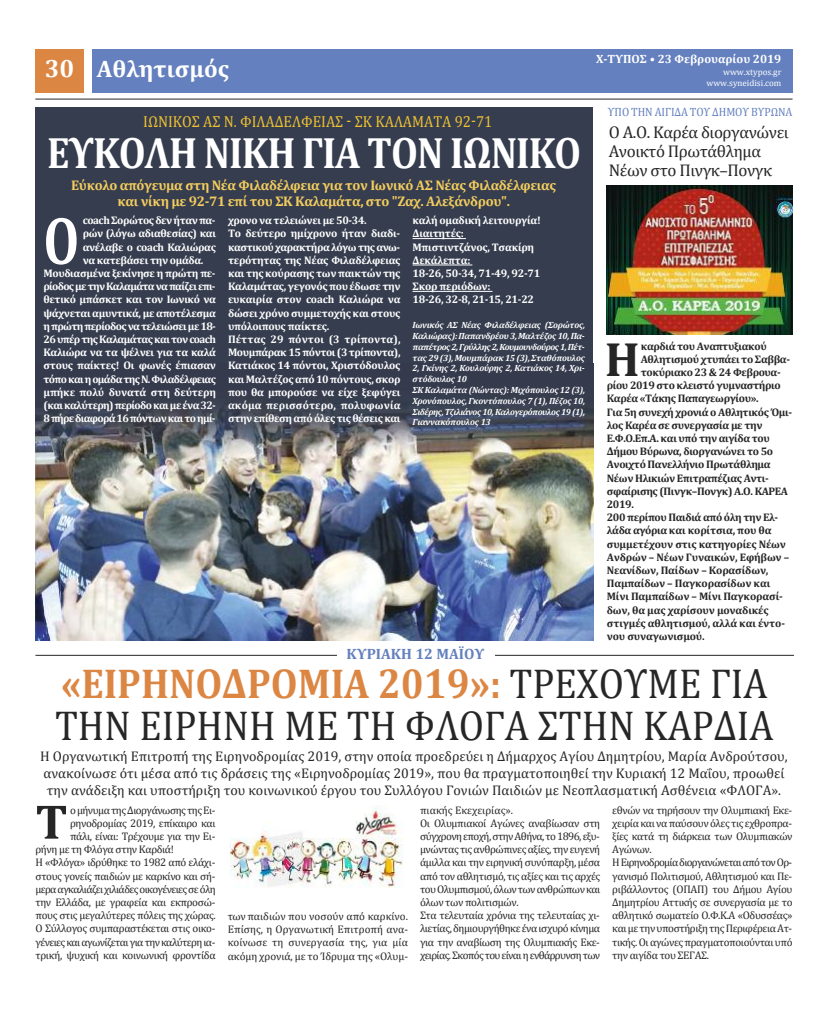
<style>
.page{position:relative;width:828px;height:1012px;background:#fff}
.page>*{position:absolute;margin:0;border:0;box-sizing:border-box;transform-origin:0 0}
.t1{font:700 68.6px "Cambria";color:#fff;scale:.75 1}
.t2{font:700 49.1px "Cambria";color:#272627}
.t3{font:700 48.4px "Cambria";color:#272627}
.t4{font:700 44.2px "Cambria";letter-spacing:-.025em;color:#fff;scale:.88 1}
.t5{font:42px/42px "Cambria";color:#272627;scale:.92 1}
.t6{font:700 24px "Cambria";color:#fff}
.t7{font:17px/19px "Cambria";letter-spacing:-.025em;color:#272627}
.t8{font:16px "Cambria";color:#efc133;scale:.92 1}
.t9{font:700 15px "Cambria";color:#6480be}
.t10{font:14px/16.8px "Cambria";color:#272627}
.t11{font:700 14px/16.8px "Cambria";letter-spacing:-.025em;color:#f3cd5e;text-align:center}
.t12{font:12px "Cambria";letter-spacing:-.01em;color:#6480be;scale:.92 1}
.t13{font:700 12px "Cambria";color:#fff}
.t14{font:11px/13.2px "Cambria";letter-spacing:-.035em;color:#272627}
.t15{font:700 11px/13.2px "Cambria";letter-spacing:-.03em;color:#fff}
.t16{font:700 11px "Cambria";letter-spacing:-.035em;color:#272627}
.t17{font:700 11px "Cambria";letter-spacing:-.015em;color:#272627}
.t18{font:700 11px "Cambria";letter-spacing:-.06em;color:#fff}
.t19{font:700 11px "Cambria";letter-spacing:-.055em;color:#fff}
.t20{font:11px "Cambria";letter-spacing:-.06em;color:#272627}
.t21{font:11px "Cambria";letter-spacing:-.055em;color:#272627}
.t22{font:700 11px "Cambria";letter-spacing:-.065em;color:#fff}
.t23{font:italic 700 9px/10.8px "Cambria";letter-spacing:-.025em;color:#fff}
.t24{font:9px/10.8px "Cambria";color:#fff;text-align:right}
.s1{font-size:25px}
.s2{font-weight:700;color:#dc8644}
</style>
<div class="page">
<div style="left:92px;top:50px;width:700px;height:43px;background:#6480be"></div>
<div style="left:35px;top:50px;width:49px;height:43px;background:#dc8644"></div>
<hr style="left:35px;top:99px;width:757px;height:1px;background:#272627">
<div style="left:35px;top:107px;width:558px;height:534px;background:#363d4e"></div>
<img style="left:35px;top:405px;width:558px;height:236px">
<hr style="left:412px;top:238px;width:54px;height:1px;background:#fff">
<hr style="left:412px;top:265px;width:60px;height:1px;background:#fff">
<hr style="left:412px;top:291px;width:80px;height:1px;background:#fff">
<img style="left:607px;top:185px;width:185px;height:150px">
<hr style="left:35px;top:655px;width:759px;height:1px;background:#272627">
<div style="left:337px;top:648px;width:157px;height:18px;background:#fff"></div>
<img style="left:230px;top:806px;width:173px;height:82px">
<h3 class="t6" style="left:45px;top:54px;width:186px"><span class="s1">30</span> Αθλητισμός</h3>
<p class="t13" style="left:596px;top:52px;width:187px">Χ-ΤΥΠΟΣ • 23 Φεβρουαρίου 2019</p>
<p class="t24" style="left:706px;top:67px;width:77px">www.xtypos.gr www.syneidisi.com</p>
<h3 class="t8" style="left:143px;top:112px;width:381px">ΙΩΝΙΚΟΣ ΑΣ Ν. ΦΙΛΑΔΕΛΦΕΙΑΣ - ΣΚ ΚΑΛΑΜΑΤΑ 92-71</h3>
<h3 class="t4" style="left:47px;top:126px;width:608px">ΕΥΚΟΛΗ ΝΙΚΗ ΓΙΑ ΤΟΝ ΙΩΝΙΚΟ</h3>
<p class="t11" style="left:71px;top:176px;width:486px">Εύκολο απόγευμα στη Νέα Φιλαδέλφεια για τον Ιωνικό ΑΣ Νέας Φιλαδέλφειας και νίκη με 92-71 επί του ΣΚ Καλαμάτα, στο "Ζαχ. Αλεξάνδρου".</p>
<p class="t15" style="left:83px;top:214px;width:134px">coachΣορώτοςδενήτανπα-</p>
<p class="t15" style="left:83px;top:227px;width:135px">ρών (λόγω αδιαθεσίας) και</p>
<p class="t15" style="left:83px;top:240px;width:135px">ανέλαβε ο coach Καλιώρας</p>
<p class="t15" style="left:83px;top:253px;width:122px">να κατεβάσει την ομάδα.</p>
<p class="t15" style="left:43px;top:266px;width:174px">Μουδιασμένα ξεκίνησε η πρώτη πε-</p>
<p class="t18" style="left:43px;top:280px;width:174px">ρίοδοςμετηνΚαλαμάταναπαίζειεπι-</p>
<p class="t15" style="left:43px;top:293px;width:174px">θετικό μπάσκετ και τον Ιωνικό να</p>
<p class="t15" style="left:43px;top:306px;width:174px">ψάχνεται αμυντικά, με αποτέλεσμα</p>
<p class="t19" style="left:43px;top:319px;width:174px">ηπρώτηπερίοδοςνατελειώσειμε18-</p>
<p class="t19" style="left:43px;top:333px;width:174px">26υπέρτηςΚαλαμάταςκαιτονcoach</p>
<p class="t15" style="left:43px;top:346px;width:174px">Καλιώρα να τα ψέλνει για τα καλά</p>
<p class="t15" style="left:43px;top:359px;width:174px">στους παίκτες! Οι φωνές έπιασαν</p>
<p class="t18" style="left:43px;top:372px;width:174px">τόποκαιηομάδατηςΝ.Φιλαδέλφειας</p>
<p class="t15" style="left:43px;top:385px;width:174px">μπήκε πολύ δυνατά στη δεύτερη</p>
<p class="t18" style="left:43px;top:399px;width:174px">(καικαλύτερη)περίοδοκαιμεένα32-</p>
<p class="t22" style="left:43px;top:412px;width:174px">8πήρεδιαφορά16πόντωνκαιτοημί-</p>
<p class="t15" style="left:228px;top:214px;width:174px">χρονο να τελειώνει με 50-34.<br>Το δεύτερο ημίχρονο ήταν διαδι&shy;καστικού χαρακτήρα λόγω της ανω&shy;τερότητας της Νέας Φιλαδέλφειας και της κούρασης των παικτών της<br>Καλαμάτας, γεγονός που έδωσε την ευκαιρία στον coach Καλιώρα να δώσει χρόνο συμμετοχής και στους υπόλοιπους παίκτες.<br>Πέττας 29 πόντοι (3 τρίποντα),<br>Μουμπάρακ 15 πόντοι (3 τρίποντα),<br>Κατιάκος 14 πόντοι, Χριστόδουλος και Μαλτέζος από 10 πόντους, σκορ που θα μπορούσε να είχε ξεφύγει ακόμα περισσότερο, πολυφωνία στην επίθεση από όλες τις θέσεις και</p>
<p class="t15" style="left:412px;top:214px;width:130px">καλή ομαδική λειτουργία!<br>Διαιτητές:<br>Μπιστιντζάνος, Τσακίρη<br>Δεκάλεπτα:<br>18-26, 50-34, 71-49, 92-71<br>Σκορ περιόδων:<br>18-26, 32-8, 21-15, 21-22</p>
<h1 class="t1" style="left:43px;top:199px;width:49px">O</h1>
<p class="t23" style="left:412px;top:320px;width:174px">Ιωνικός ΑΣ Νέας Φιλαδέλφειας (Σορώτος, Καλιώρας): Παπανδρέου 3, Μαλτέζος 10, Πα&shy;παπέτρος 2, Γρύλλης 2, Κουμουνδούρος 1, Πέτ&shy;τας 29 (3), Μουμπάρακ 15 (3), Σταθόπουλος 2, Γκίνης 2, Κουλούρης 2, Κατιάκος 14, Χρι&shy;στόδουλος 10<br>ΣΚ Καλαμάτα (Νώντας): Μιχόπουλος 12 (3), Χρονόπουλος, Γκοντόπουλος 7 (1), Πέζος 10, Σιδέρης, Τζιλιάνος 10, Καλογερόπουλος 19 (1), Γιαννακόπουλος 13</p>
<h3 class="t9" style="left:346px;top:645px;width:139px">ΚΥΡΙΑΚΗ 12 ΜΑΪΟΥ</h3>
<p class="t12" style="left:608px;top:105px;width:202px">ΥΠΟ ΤΗΝ ΑΙΓΙΔΑ ΤΟΥ ΔΗΜΟΥ ΒΥΡΩΝΑ</p>
<h3 class="t7" style="left:609px;top:122px;width:181px">Ο Α.Ο. Καρέα διοργανώνει<br>Ανοικτό Πρωτάθλημα<br>Νέων στο Πινγκ–Πονγκ</h3>
<p class="t16" style="left:641px;top:339px;width:127px">καρδιά του Αναπτυξιακού</p>
<p class="t16" style="left:641px;top:352px;width:151px">Αθλητισμού χτυπάει το Σαββα-</p>
<p class="t16" style="left:641px;top:366px;width:141px">τοκύριακο 23 &amp; 24 Φεβρουα-</p>
<p class="t16" style="left:607px;top:379px;width:175px">ρίου 2019 στο κλειστό γυμναστήριο</p>
<p class="t16" style="left:607px;top:392px;width:153px">Καρέα «Τάκης Παπαγεωργίου».</p>
<p class="t16" style="left:607px;top:405px;width:187px">Για 5η συνεχή χρονιά ο Αθλητικός Όμι-</p>
<p class="t16" style="left:607px;top:418px;width:157px">λος Καρέα σε συνεργασία με την</p>
<p class="t16" style="left:607px;top:432px;width:164px">Ε.Φ.Ο.Επ.Α. και υπό την αιγίδα του</p>
<p class="t16" style="left:607px;top:445px;width:168px">Δήμου Βύρωνα, διοργανώνει το 5ο</p>
<p class="t16" style="left:607px;top:458px;width:165px">Ανοιχτό Πανελλήνιο Πρωτάθλημα</p>
<p class="t16" style="left:607px;top:471px;width:163px">Νέων Ηλικιών Επιτραπέζιας Αντι-</p>
<p class="t16" style="left:607px;top:484px;width:183px">σφαίρισης (Πινγκ–Πονγκ) Α.Ο. ΚΑΡΕΑ</p>
<p class="t16" style="left:607px;top:498px;width:29px">2019.</p>
<p class="t16" style="left:607px;top:511px;width:173px">200 περίπου Παιδιά από όλη την Ελ-</p>
<p class="t17" style="left:607px;top:524px;width:166px">λάδα αγόρια και κορίτσια, που θα</p>
<p class="t17" style="left:607px;top:537px;width:181px">συμμετέχουν στις κατηγορίες Νέων</p>
<p class="t17" style="left:607px;top:550px;width:184px">Ανδρών – Νέων Γυναικών, Εφήβων –</p>
<p class="t17" style="left:607px;top:564px;width:163px">Νεανίδων, Παίδων – Κορασίδων,</p>
<p class="t17" style="left:607px;top:577px;width:165px">Παµπαίδων – Παγκορασίδων και</p>
<p class="t17" style="left:607px;top:590px;width:177px">Μίνι Παµπαίδων – Μίνι Παγκορασί-</p>
<p class="t17" style="left:607px;top:603px;width:163px">δων, θα μας χαρίσουν μοναδικές</p>
<p class="t17" style="left:607px;top:616px;width:180px">στιγμές αθλητισμού, αλλά και έντο-</p>
<p class="t17" style="left:607px;top:630px;width:99px">νου συναγωνισμού.</p>
<h3 class="t3" style="left:605px;top:330px;width:37px">Η</h3>
<h3 class="t5" style="left:55px;top:662px;width:782px"><span class="s2">«ΕΙΡΗΝΟΔΡΟΜΙΑ 2019»:</span> ΤΡΕΧΟΥΜΕ ΓΙΑ<br>ΤΗΝ ΕΙΡΗΝΗ ΜΕ ΤΗ ΦΛΟΓΑ ΣΤΗΝ ΚΑΡΔΙΑ</h3>
<p class="t10" style="left:40px;top:748px;width:749px">Η Οργανωτική Επιτροπή της Ειρηνοδρομίας 2019, στην οποία προεδρεύει η Δήμαρχος Αγίου Δημητρίου, Μαρία Ανδρούτσου, ανακοίνωσε ότι μέσα από τις δράσεις της «Ειρηνοδρομίας 2019», που θα πραγματοποιηθεί την Κυριακή 12 Μαΐου, προωθεί την ανάδειξη και υποστήριξη του κοινωνικού έργου του Συλλόγου Γονιών Παιδιών με Νεοπλασματική Ασθένεια «ΦΛΟΓΑ».</p>
<p class="t14" style="left:70px;top:803px;width:147px">ομήνυματηςΔιοργάνωσηςτηςΕι-</p>
<p class="t14" style="left:70px;top:816px;width:147px">ρηνοδρομίας 2019, επίκαιρο και</p>
<p class="t14" style="left:70px;top:829px;width:147px">πάλι, είναι: Τρέχουμε για την Ει-</p>
<p class="t14" style="left:35px;top:843px;width:140px">ρήνη με τη Φλόγα στην Καρδιά!</p>
<p class="t14" style="left:35px;top:856px;width:181px">Η «Φλόγα» ιδρύθηκε το 1982 από ελάχι-</p>
<p class="t14" style="left:35px;top:869px;width:181px">στους γονείς παιδιών με καρκίνο και σή-</p>
<p class="t20" style="left:35px;top:882px;width:182px">μερααγκαλιάζειχιλιάδεςοικογένειεςσεόλη</p>
<p class="t14" style="left:35px;top:895px;width:181px">την Ελλάδα, με γραφεία και εκπροσώ-</p>
<p class="t14" style="left:35px;top:909px;width:182px">πους στις μεγαλύτερες πόλεις της χώρας.</p>
<p class="t14" style="left:35px;top:922px;width:181px">Ο Σύλλογος συμπαραστέκεται στις οικο-</p>
<p class="t21" style="left:35px;top:935px;width:181px">γένειεςκαιαγωνίζεταιγιατηνκαλύτερηια-</p>
<p class="t14" style="left:35px;top:948px;width:182px">τρική, ψυχική και κοινωνική φροντίδα</p>
<h2 class="t2" style="left:35px;top:792px;width:34px">T</h2>
<p class="t14" style="left:228px;top:909px;width:182px;text-align:justify">των παιδιών που νοσούν από καρκίνο.<br>Επίσης, η Οργανωτική Επιτροπή ανα&shy;κοίνωσε τη συνεργασία της, για μία ακόμη χρονιά, με το Ίδρυμα της «Ολυμ-</p>
<p class="t14" style="left:420px;top:803px;width:182px">πιακής Εκεχειρίας».<br>Οι Ολυμπιακοί Αγώνες αναβίωσαν στη σύγχρονηεποχή,στηνΑθήνα,το1896,εξυ&shy;μνώνταςτιςανθρώπινεςαξίες,τηνευγενή άμιλλα και την ειρηνική συνύπαρξη, μέσα από τον αθλητισμό, τις αξίες και τις αρχές τουΟλυμπισμού,όλωντωνανθρώπωνκαι όλων των πολιτισμών.<br>Στα τελευταία χρόνια της τελευταίας χι&shy;λιετίας,δημιουργήθηκε έναισχυρόκίνημα για την αναβίωση της Ολυμπιακής Εκε&shy;χειρίας.Σκοπόςτουείναιηενθάρρυνσητων</p>
<p class="t14" style="left:612px;top:803px;width:182px">εθνών να τηρήσουν την Ολυμπιακή Εκε&shy;χειρία και να παύσουν όλες τις εχθροπρα&shy;ξίες κατά τη διάρκεια των Ολυμπιακών Αγώνων.<br>ΗΕιρηνοδρομίαδιοργανώνεταιαπότονΟρ&shy;γανισμό Πολιτισμού, Αθλητισμού και Πε&shy;ριβάλλοντος (ΟΠΑΠ) του Δήμου Αγίου Δημητρίου Αττικής σε συνεργασία με το αθλητικό σωματείο Ο.Φ.Κ.Α «Οδυσσέας» καιμετηνυποστήριξητηςΠεριφέρειαΑτ&shy;τικής.Οιαγώνεςπραγματοποιούνταιυπό την αιγίδα του ΣΕΓΑΣ.</p>
</div>
